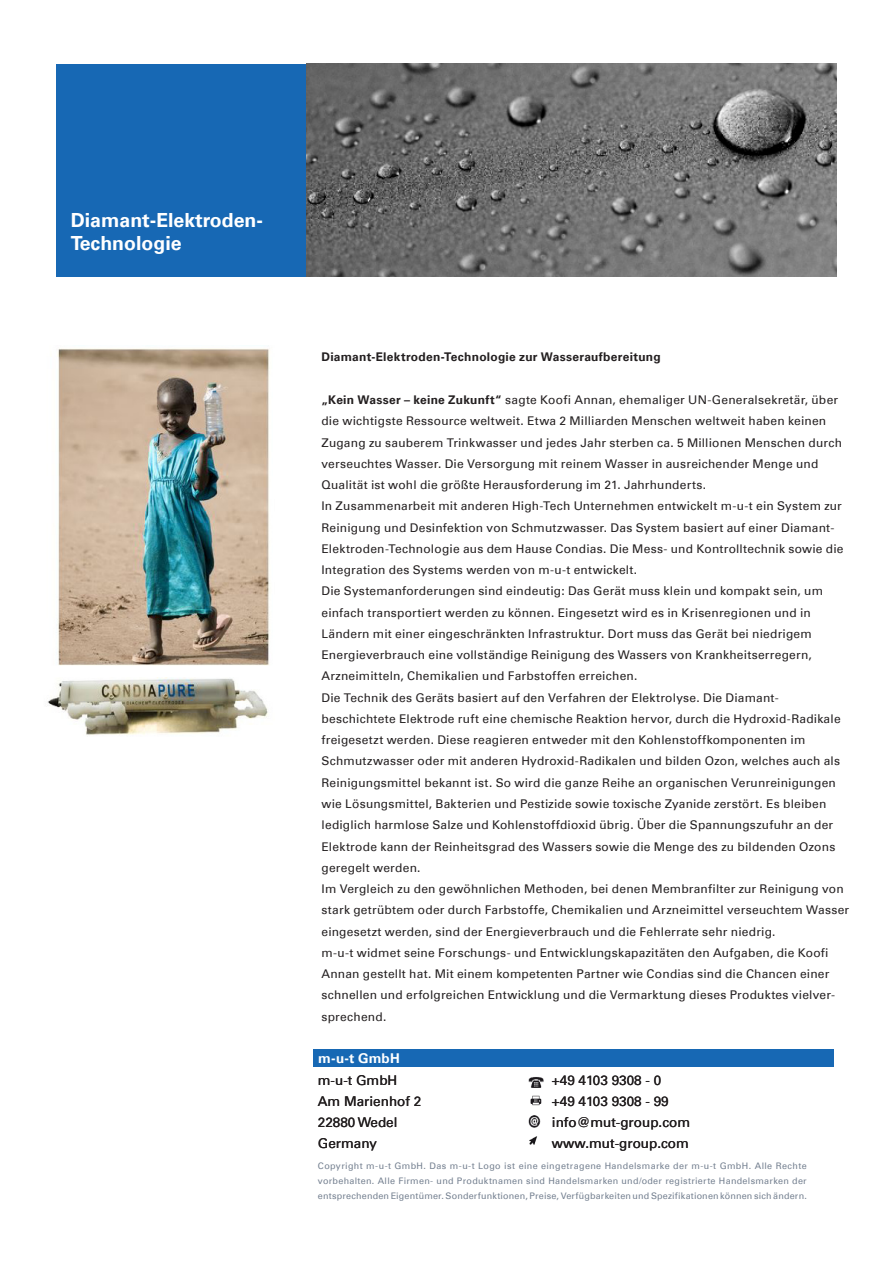
<style>
.page{position:relative;width:893px;height:1263px;background:#fff}
.page>*{position:absolute;margin:0;border:0;box-sizing:border-box;transform-origin:0 0}
.t1{font:700 19.5px/23.4px "Univers Com 65";color:#fff}
.t2{font:13.5px "Univers Com 55 Roman";color:#231f20}
.MUT_Zwischenüberschr{font:700 13.5px "Univers Com 65";color:#fff}
.MUT_Zwischenüberschr-2{font:12px/21.3px "Univers Com 55 Roman";letter-spacing:.02em;color:#231f20}
.MUT_Zwischenüberschr-3{font:700 12px "Univers Com 65";letter-spacing:.02em;color:#231f20}
.MUT_Copyright_Text{font:9px/15px "Univers Com 55 Roman";letter-spacing:.02em;color:#737f8f;text-align:justify}
.s1{font-family:"Univers Com 65";font-weight:700}
</style>
<div class="page">
<div style="left:56px;top:64px;width:251px;height:212px;background:#1768b4"></div>
<img style="left:307px;top:64px;width:529px;height:212px">
<img style="left:47px;top:348px;width:223px;height:387px">
<img style="left:530px;top:1095px;width:12px;height:11px">
<img style="left:528px;top:1115px;width:13px;height:13px">
<img style="left:529px;top:1136px;width:9px;height:9px">
<img style="left:528px;top:1077px;width:16px;height:11px">
<div style="left:313px;top:1049px;width:520px;height:18px;background:#1768b4"></div>
<p class="t1" style="left:71px;top:208px;width:194px">Diamant-Elektroden-<br>Technologie</p>
<p class="MUT_Zwischenüberschr-3" style="left:321px;top:350px;width:341px">Diamant-Elektroden-Technologie zur Wasseraufbereitung</p>
<p class="MUT_Zwischenüberschr-2" style="left:321px;top:389px;width:522px"><span class="s1">„Kein Wasser – keine Zukunft“</span> sagte Koofi Annan, ehemaliger UN-Generalsekretär, über die wichtigste Ressource weltweit. Etwa 2 Milliarden Menschen weltweit haben keinen Zugang zu sauberem Trinkwasser und jedes Jahr sterben ca. 5 Millionen Menschen durch verseuchtes Wasser. Die Versorgung mit reinem Wasser in ausreichender Menge und Qualität ist wohl die größte Herausforderung im 21. Jahrhunderts.</p>
<p class="MUT_Zwischenüberschr-2" style="left:321px;top:495px;width:524px">In Zusammenarbeit mit anderen High-Tech Unternehmen entwickelt m-u-t ein System zur Reinigung und Desinfektion von Schmutzwasser. Das System basiert auf einer Diamant-Elektroden-Technologie aus dem Hause Condias. Die Mess- und Kontrolltechnik sowie die Integration des Systems werden von m-u-t entwickelt.</p>
<p class="MUT_Zwischenüberschr-2" style="left:321px;top:580px;width:503px">Die Systemanforderungen sind eindeutig: Das Gerät muss klein und kompakt sein, um einfach transportiert werden zu können. Eingesetzt wird es in Krisenregionen und in Ländern mit einer eingeschränkten Infrastruktur. Dort muss das Gerät bei niedrigem Energieverbrauch eine vollständige Reinigung des Wassers von Krankheitserregern, Arzneimitteln, Chemikalien und Farbstoffen erreichen.</p>
<p class="MUT_Zwischenüberschr-2" style="left:321px;top:687px;width:521px">Die Technik des Geräts basiert auf den Verfahren der Elektrolyse. Die Diamant&shy;beschichtete Elektrode ruft eine chemische Reaktion hervor, durch die Hydroxid-Radikale freigesetzt werden. Diese reagieren entweder mit den Kohlenstoffkomponenten im Schmutzwasser oder mit anderen Hydroxid-Radikalen und bilden Ozon, welches auch als Reinigungsmittel bekannt ist. So wird die ganze Reihe an organischen Verunreinigungen wie Lösungsmittel, Bakterien und Pestizide sowie toxische Zyanide zerstört. Es bleiben lediglich harmlose Salze und Kohlenstoffdioxid übrig. Über die Spannungszufuhr an der Elektrode kann der Reinheitsgrad des Wassers sowie die Menge des zu bildenden Ozons geregelt werden.</p>
<p class="MUT_Zwischenüberschr-2" style="left:321px;top:878px;width:529px">Im Vergleich zu den gewöhnlichen Methoden, bei denen Membranfilter zur Reinigung von stark getrübtem oder durch Farbstoffe, Chemikalien und Arzneimittel verseuchtem Wasser eingesetzt werden, sind der Energieverbrauch und die Fehlerrate sehr niedrig.</p>
<p class="MUT_Zwischenüberschr-2" style="left:321px;top:942px;width:515px">m-u-t widmet seine Forschungs- und Entwicklungskapazitäten den Aufgaben, die Koofi Annan gestellt hat. Mit einem kompetenten Partner wie Condias sind die Chancen einer schnellen und erfolgreichen Entwicklung und die Vermarktung dieses Produktes vielver&shy;sprechend.</p>
<p class="MUT_Zwischenüberschr" style="left:318px;top:1050px;width:83px">m-u-t GmbH</p>
<p class="t2" style="left:318px;top:1072px;width:81px">m-u-t GmbH</p>
<p class="t2" style="left:318px;top:1093px;width:105px">Am Marienhof 2</p>
<p class="t2" style="left:318px;top:1114px;width:81px">22880 Wedel</p>
<p class="t2" style="left:318px;top:1135px;width:60px">Germany</p>
<p class="t2" style="left:552px;top:1072px;width:111px">+49 4103 9308 - 0</p>
<p class="t2" style="left:552px;top:1093px;width:118px">+49 4103 9308 - 99</p>
<p class="t2" style="left:552px;top:1114px;width:140px">info@mut-group.com</p>
<p class="t2" style="left:552px;top:1135px;width:138px">www.mut-group.com</p>
<p class="MUT_Copyright_Text" style="left:318px;top:1159px;width:490px">Copyright m-u-t GmbH. Das m-u-t Logo ist eine eingetragene Handelsmarke der m-u-t GmbH. Alle Rechte vorbehalten. Alle Firmen- und Produktnamen sind Handelsmarken und/oder registrierte Handelsmarken der entsprechenden Eigentümer. Sonderfunktionen, Preise, Verfügbarkeiten und Spezifikationen können sich ändern.</p>
</div>
